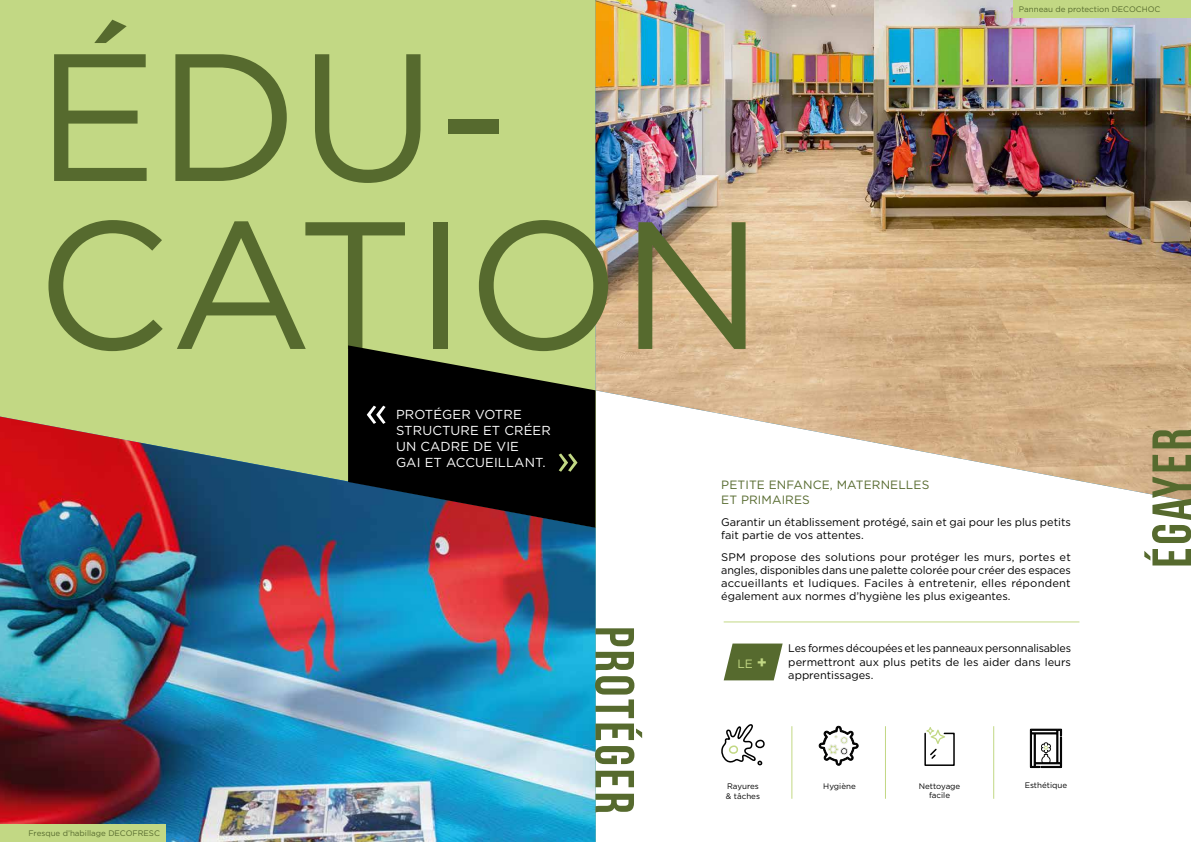
<style>
.page{position:relative;width:1191px;height:842px;background:#fff}
.page>*{position:absolute;margin:0;border:0;box-sizing:border-box;transform-origin:0 0}
.t1{font:181px/168px "Gotham";color:#566a2e}
.t2{font:55px "Bebas Neue";letter-spacing:.05em;color:#566a2e}
.t3{font:13px/16px "Gotham";letter-spacing:.01em;color:#fff}
.t4{font:12px/15px "Gotham";letter-spacing:.01em;color:#566a2e}
.t5{font:12px "Gotham";color:#c2d884}
.t6{font:11px/13.2px "Gotham";color:#000;text-align:justify}
.t7{font:8px "Gotham";color:#566a2e}
.t8{font:8px/9.6px "Gotham";color:#000}
.s1{font-weight:700;font-size:16px}
</style>
<div class="page">
<div style="left:0;top:0;width:595px;height:842px;background:#c2d884"></div>
<img style="left:595px;top:0;width:596px;height:502px">
<img style="left:0;top:417px;width:595px;height:425px">
<hr style="left:885px;top:726px;width:1px;height:73px;background:#c2d884">
<hr style="left:791px;top:726px;width:1px;height:73px;background:#c2d884">
<hr style="left:993px;top:726px;width:1px;height:73px;background:#c2d884">
<svg style="left:721px;top:724px;width:44px;height:42px"></svg>
<svg style="left:819px;top:726px;width:39px;height:39px"></svg>
<svg style="left:1030px;top:729px;width:31px;height:39px"></svg>
<svg style="left:924px;top:727px;width:31px;height:39px"></svg>
<svg style="left:348px;top:345px;width:247px;height:183px;background:#21241d"></svg>
<svg style="left:723px;top:643px;width:59px;height:37px;background:#718250"></svg>
<hr style="left:723px;top:622px;width:356px;height:1px;background:#c2d884">
<svg style="left:367px;top:406px;width:18px;height:18px"></svg>
<svg style="left:559px;top:453px;width:18px;height:19px"></svg>
<div style="left:0;top:824px;width:166px;height:18px;background:#c2d884"></div>
<div style="left:1013px;top:0;width:178px;height:18px;background:#c2d884"></div>
<h1 class="t1" style="left:36px;top:29px;width:729px">ÉDU-<br>CATION</h1>
<p class="t7" style="left:1019px;top:4px;width:143px">Panneau de protection DECOCHOC</p>
<p class="t7" style="left:28px;top:828px;width:133px">Fresque d’habillage DECOFRESC</p>
<p class="t3" style="left:396px;top:406px;width:156px">PROTÉGER VOTRE<br>STRUCTURE ET CRÉER<br>UN CADRE DE VIE<br>GAI ET ACCUEILLANT.</p>
<h2 class="t2" style="left:644px;top:626px;width:189px;rotate:90deg">PROTÉGER</h2>
<p class="t4" style="left:721px;top:477px;width:210px">PETITE ENFANCE, MATERNELLES<br>ET PRIMAIRES</p>
<p class="t6" style="left:721px;top:515px;width:351px">Garantir un établissement protégé, sain et gai pour les plus petits fait partie de vos attentes.</p>
<p class="t6" style="left:721px;top:550px;width:351px">SPM propose des solutions pour protéger les murs, portes et angles, disponibles dans une palette colorée pour créer des espaces accueillants et ludiques. Faciles à entretenir, elles répondent également aux normes d’hygiène les plus exigeantes.</p>
<p class="t5" style="left:737px;top:656px;width:31px">LE <span class="s1">+</span></p>
<p class="t6" style="left:788px;top:642px;width:284px">Les formes découpées et les panneaux personnalisables permettront aux plus petits de les aider dans leurs apprentissages.</p>
<p class="t8" style="left:726px;top:781px;width:36px">Rayures &amp; tâches</p>
<p class="t8" style="left:823px;top:781px;width:34px">Hygiène</p>
<p class="t8" style="left:918px;top:781px;width:43px">Nettoyage</p>
<p class="t8" style="left:1024px;top:781px;width:44px">Esthétique</p>
<p class="t8" style="left:929px;top:790px;width:22px">facile</p>
<h2 class="t2" style="left:1141px;top:568px;width:141px;rotate:-90deg">ÉGAYER</h2>
</div>
